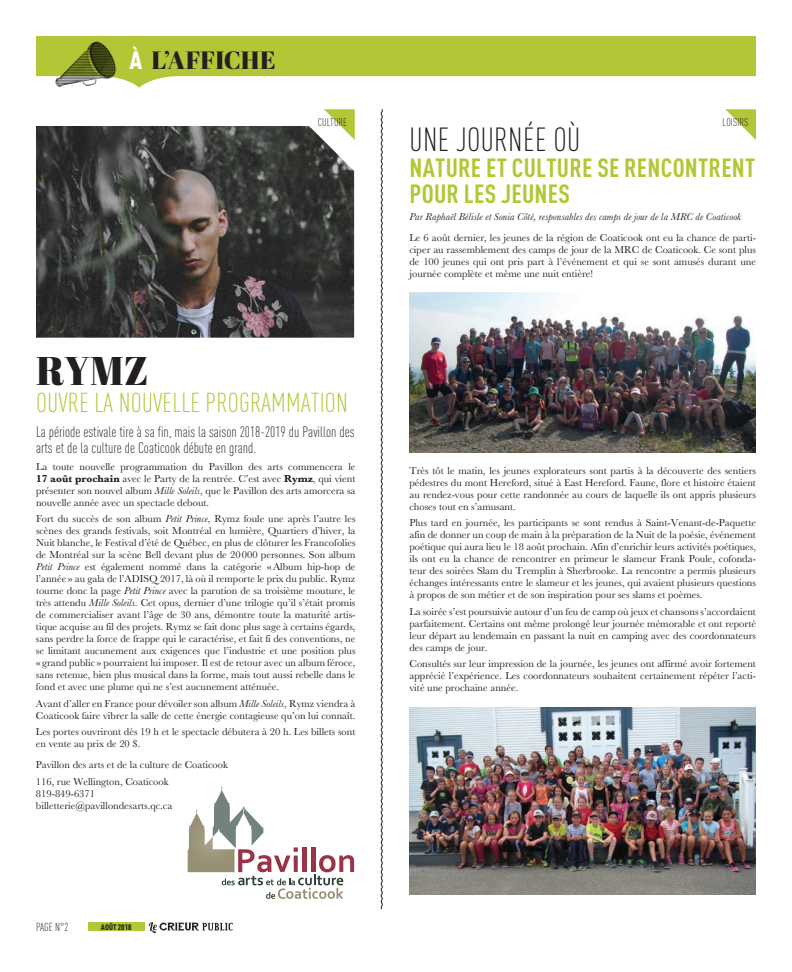
<style>
.page{position:relative;width:792px;height:972px;background:#fff}
.page>*{position:absolute;margin:0;border:0;box-sizing:border-box;transform-origin:0 0}
.t1{font:40px "Abril Fatface";color:#231f20}
.t2{font:300 condensed 33px "DINOT";letter-spacing:.01em;color:#231f20}
.t3{font:300 condensed 27px "DINOT";letter-spacing:.01em;color:#b3c635}
.t4{font:700 condensed 26px/26px "DINOT";letter-spacing:.01em;color:#b3c635}
.t5{font:25px "Abril Fatface";color:#231f20}
.t6{font:300 condensed 15px/16px "DINOT";color:#231f20}
.t7{font:300 condensed 11.5px "DINOT";color:#231f20}
.t8{font:300 condensed 11px "DINOT";letter-spacing:.01em;color:#231f20}
.t9{font:10.5px/12px "Baskerville";color:#231f20;text-align:justify}
.t10{font:italic 10.5px "Baskerville";letter-spacing:.01em;color:#231f20}
.t11{font:900 condensed 8px "DINOT";color:#231f20}
.s1{font-family:"DINOT";font-weight:900;font-stretch:condensed;color:#fff}
.s2{font-weight:700}
.s3{font-style:italic}
.s4{font-family:"Bask Old Face"}
</style>
<div class="page">
<svg style="left:36px;top:36px;width:720px;height:52px;fill:#b3c635"></svg>
<img style="left:55px;top:41px;width:62px;height:47px">
<svg style="left:149px;top:922px;width:84px;height:11px"></svg>
<div style="left:88px;top:922px;width:56px;height:9px;background:#b3c635"></div>
<svg style="left:380px;top:109px;width:3px;height:801px"></svg>
<svg style="left:324px;top:109px;width:31px;height:31px"></svg>
<svg style="left:725px;top:109px;width:31px;height:31px"></svg>
<img style="left:36px;top:126px;width:318px;height:212px">
<img style="left:188px;top:810px;width:25px;height:62px">
<svg style="left:213px;top:787px;width:141px;height:112px"></svg>
<img style="left:410px;top:293px;width:346px;height:160px">
<img style="left:410px;top:707px;width:346px;height:188px">
<h3 class="t5" style="left:129px;top:43px;width:148px"><span class="s1">À</span> L’AFFICHE</h3>
<p class="t8" style="left:318px;top:116px;width:31px">Culture</p>
<p class="t8" style="left:723px;top:116px;width:27px">loisirs</p>
<h2 class="t2" style="left:410px;top:121px;width:172px">Une journée où</h2>
<h3 class="t4" style="left:410px;top:155px;width:347px">NATURE ET CULTURE SE RENCONTRENT<br>POUR LES JEUNES</h3>
<p class="t10" style="left:410px;top:210px;width:333px">Par Raphaël Bélisle et Sonia Côté, responsables des camps de jour de la MRC de Coaticook</p>
<p class="t9" style="left:410px;top:232px;width:348px">Le 6 août dernier, les jeunes de la région de Coaticook ont eu la chance de parti&shy;ciper au rassemblement des camps de jour de la MRC de Coaticook. Ce sont plus de 100 jeunes qui ont pris part à l’événement et qui se sont amusés durant une journée complète et même une nuit entière!</p>
<h1 class="t1" style="left:36px;top:343px;width:114px">RYMZ</h1>
<h3 class="t3" style="left:36px;top:387px;width:313px">ouvre la nouvelle programmation</h3>
<h3 class="t6" style="left:36px;top:424px;width:320px">La période estivale tire à sa fin, mais la saison 2018-2019 du Pavillon des arts et de la culture de Coaticook débute en grand.</h3>
<p class="t9" style="left:36px;top:461px;width:321px">La toute nouvelle programmation du Pavillon des arts commencera le <span class="s2">17 août prochain</span> avec le Party de la rentrée. C’est avec <span class="s2">Rymz</span>, qui vient présenter son nouvel album <span class="s3">Mille Soleils</span>, que le Pavillon des arts amorcera sa nouvelle année avec un spectacle debout.</p>
<p class="t9" style="left:36px;top:513px;width:321px">Fort du succès de son album <span class="s3">Petit Prince</span>, Rymz foule une après l’autre les scènes des grands festivals, soit Montréal en lumière, Quartiers d’hiver, la Nuit blanche, le Festival d’été de Québec, en plus de clôturer les Francofolies de Montréal sur la scène Bell devant plus de 20000 personnes. Son album <span class="s3">Petit Prince</span> est également nommé dans la catégorie «Album hip-hop de l’année » au gala de l’ADISQ 2017, là où il remporte le prix du public. Rymz tourne donc la page <span class="s3">Petit Prince</span> avec la parution de sa troisième mouture, le très attendu <span class="s3">Mille Soleils</span>. Cet opus, dernier d’une trilogie qu’il s’était promis de commercialiser avant l’âge de 30 ans, démontre toute la maturité artis&shy;tique acquise au fil des projets. Rymz se fait donc plus sage à certains égards, sans perdre la force de frappe qui le caractérise, et fait fi des conventions, ne se limitant aucunement aux exigences que l’industrie et une position plus « grand public » pourraient lui imposer. Il est de retour avec un album féroce, sans retenue, bien plus musical dans la forme, mais tout aussi rebelle dans le fond et avec une plume qui ne s’est aucunement atténuée.</p>
<p class="t9" style="left:36px;top:698px;width:321px">Avant d’aller en France pour dévoiler son album <span class="s3">Mille Soleils</span>, Rymz viendra à<br>Coaticook faire vibrer la salle de cette énergie contagieuse qu’on lui connaît.</p>
<p class="t9" style="left:36px;top:726px;width:321px">Les portes ouvriront dès 19 h et le spectacle débutera à 20 h. Les billets sont en vente au prix de 20 <span class="s4">$</span>.</p>
<p class="t9" style="left:36px;top:757px;width:193px;line-height:16.5px">Pavillon des arts et de la culture de Coaticook<br>116, rue Wellington, Coaticook</p>
<p class="t9" style="left:36px;top:788px;width:138px">819-849-6371 billetterie@pavillondesarts.qc.ca</p>
<p class="t7" style="left:36px;top:921px;width:5px">PAGE</p>
<p class="t7" style="left:55px;top:921px;width:15px">N°2</p>
<p class="t11" style="left:101px;top:922px;width:32px">Août 2018</p>
<p class="t9" style="left:410px;top:465px;width:348px">Très tôt le matin, les jeunes explorateurs sont partis à la découverte des sentiers pédestres du mont Hereford, situé à East Hereford. Faune, flore et histoire étaient au rendez-vous pour cette randonnée au cours de laquelle ils ont appris plusieurs choses tout en s’amusant.</p>
<p class="t9" style="left:410px;top:517px;width:348px">Plus tard en journée, les participants se sont rendus à Saint-Venant-de-Paquette afin de donner un coup de main à la préparation de la Nuit de la poésie, événement poétique qui aura lieu le 18 août prochain. Afin d’enrichir leurs activités poétiques, ils ont eu la chance de rencontrer en primeur le slameur Frank Poule, cofonda&shy;teur des soirées Slam du Tremplin à Sherbrooke. La rencontre a permis plusieurs échanges intéressants entre le slameur et les jeunes, qui avaient plusieurs questions à propos de son métier et de son inspiration pour ses slams et poèmes.</p>
<p class="t9" style="left:410px;top:606px;width:348px">La soirée s’est poursuivie autour d’un feu de camp où jeux et chansons s’accordaient parfaitement. Certains ont même prolongé leur journée mémorable et ont reporté leur départ au lendemain en passant la nuit en camping avec des coordonnateurs des camps de jour.</p>
<p class="t9" style="left:410px;top:658px;width:348px">Consultés sur leur impression de la journée, les jeunes ont affirmé avoir fortement apprécié l’expérience. Les coordonnateurs souhaitent certainement répéter l’acti&shy;vité une prochaine année.</p>
</div>
